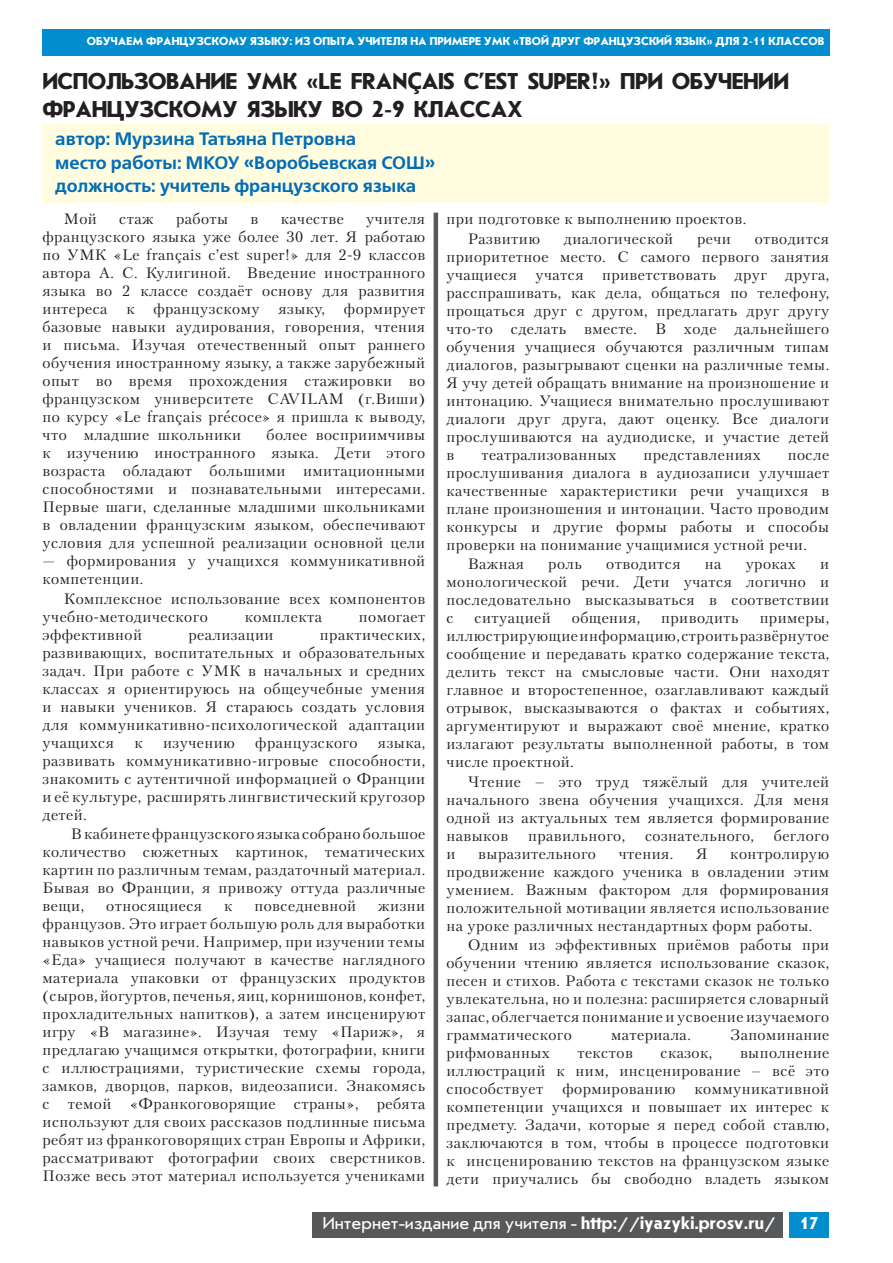
<style>
.page{position:relative;width:893px;height:1263px;background:#fff}
.page>*{position:absolute;margin:0;border:0;box-sizing:border-box;transform-origin:0 0}
.Заголовок{font:700 24px/28.5px "Journal Sans C";letter-spacing:-.025em;color:#231f20}
.Инфо_об_авторе{font:700 18px "Free Set C";color:#006cb7}
.t1{font:18px "Journal Sans C";color:#fff}
.t2{font:700 18px "Journal Sans C";color:#fff}
.Содержание_статья{font:15px/18px "Petersburg C San Pin";letter-spacing:.03em;color:#231f20;text-align:justify}
.t3{font:700 12px "Journal Sans C";color:#fff}
.s1{font-family:"Myanmar Text";font-size:23.4px}
.s2{font-family:"Petersburg A San Pin"}
.s3{font-weight:700}
</style>
<div class="page">
<div style="left:42px;top:30px;width:787px;height:26px;background:#028dce"></div>
<div style="left:789px;top:1212px;width:40px;height:25px;background:#028dce"></div>
<div style="left:312px;top:1212px;width:470px;height:25px;background:#57585a"></div>
<hr style="left:434px;top:213px;width:4px;height:973px;background:#57585a">
<div style="left:43px;top:125px;width:786px;height:78px;background:#fffce0"></div>
<p class="t3" style="left:87px;top:35px;width:739px">ОБУЧАЕМ ФРАНЦУЗСКОМУ ЯЗЫКУ: ИЗ ОПЫТА УЧИТЕЛЯ НА ПРИМЕРЕ УМК «ТВОЙ ДРУГ ФРАНЦУЗСКИЙ ЯЗЫК» ДЛЯ 2-11 КЛАССОВ</p>
<p class="Заголовок" style="left:43px;top:67px;width:748px">ИСПОЛЬЗОВАНИЕ УМК «LE FRAN<span class="s1">Ç</span>AIS C’EST SUPER!» ПРИ ОБУЧЕНИИ<br>ФРАНЦУЗСКОМУ ЯЗЫКУ ВО 2-9 КЛАССАХ</p>
<p class="Инфо_об_авторе" style="left:55px;top:128px;width:303px">автор: Мурзина Татьяна Петровна</p>
<p class="Инфо_об_авторе" style="left:55px;top:152px;width:382px">место работы: МКОУ «Воробьевская СОШ»</p>
<p class="Инфо_об_авторе" style="left:55px;top:175px;width:362px">должность: учитель французского языка</p>
<p class="Содержание_статья" style="left:64px;top:210px;width:35px">Мой</p>
<p class="Содержание_статья" style="left:119px;top:210px;width:36px">стаж</p>
<p class="Содержание_статья" style="left:176px;top:210px;width:54px">работы</p>
<p class="Содержание_статья" style="left:251px;top:210px;width:9px">в</p>
<p class="Содержание_статья" style="left:281px;top:210px;width:65px">качестве</p>
<p class="Содержание_статья" style="left:43px;top:210px;width:384px;text-indent:324px">учителя французского языка уже более 30 лет. Я работаю по УМК «Le fr<span class="s2">ançai</span>s c’est super!» для 2-9 классов автора А. С. Кулигиной. Введение иностранного языка во 2 классе создаёт основу для развития интереса</p>
<p class="Содержание_статья" style="left:43px;top:300px;width:384px;text-indent:301px">формирует базовые навыки аудирования, говорения, чтения и письма. Изучая отечественный опыт раннего обучения иностранному языку, а также зарубежный опыт во время прохождения стажировки во французском университете CAVILAM (г.Виши) по курсу «<span class="s2">Le français précoce</span>» я пришла к выводу, что младшие школьники</p>
<p class="Содержание_статья" style="left:126px;top:300px;width:10px">к</p>
<p class="Содержание_статья" style="left:153px;top:300px;width:108px">французскому</p>
<p class="Содержание_статья" style="left:279px;top:300px;width:48px">языку,</p>
<p class="Содержание_статья" style="left:43px;top:426px;width:384px;text-indent:224px">более восприимчивы к изучению иностранного языка. Дети этого возраста обладают большими имитационными способностями и познавательными интересами.<br>Первые шаги, сделанные младшими школьниками в овладении французским языком, обеспечивают условия для успешной реализации основной цели</p>
<p class="Содержание_статья" style="left:43px;top:552px;width:384px">— формирования у учащихся коммуникативной компетенции.</p>
<p class="Содержание_статья" style="left:43px;top:589px;width:384px;text-indent:21px">Комплексное использование всех компонентов учебно-методического</p>
<p class="Содержание_статья" style="left:245px;top:607px;width:79px">комплекта</p>
<p class="Содержание_статья" style="left:359px;top:607px;width:68px">помогает</p>
<p class="Содержание_статья" style="left:43px;top:625px;width:101px">эффективной</p>
<p class="Содержание_статья" style="left:188px;top:625px;width:87px">реализации</p>
<p class="Содержание_статья" style="left:43px;top:625px;width:384px;text-indent:277px">практических, развивающих, воспитательных и образовательных задач. При работе с УМК в начальных и средних классах я ориентируюсь на общеучебные умения и навыки учеников. Я стараюсь создать условия для коммуникативно-психологической адаптации учащихся</p>
<p class="Содержание_статья" style="left:134px;top:733px;width:10px">к</p>
<p class="Содержание_статья" style="left:163px;top:733px;width:73px">изучению</p>
<p class="Содержание_статья" style="left:255px;top:733px;width:104px">французского</p>
<p class="Содержание_статья" style="left:43px;top:733px;width:384px;text-indent:335px">языка, развивать коммуникативно-игровые способности, знакомить с аутентичной информацией о Франции и её культуре, расширять лингвистический кругозор детей.</p>
<p class="Содержание_статья" style="left:43px;top:825px;width:384px;text-indent:28px">В кабинете французского языка собрано большое количество сюжетных картинок, тематических картин по различным темам, раздаточный материал.<br>Бывая во Франции, я привожу оттуда различные вещи,</p>
<p class="Содержание_статья" style="left:106px;top:897px;width:97px">относящиеся</p>
<p class="Содержание_статья" style="left:224px;top:897px;width:10px">к</p>
<p class="Содержание_статья" style="left:255px;top:897px;width:103px">повседневной</p>
<p class="Содержание_статья" style="left:43px;top:897px;width:384px;text-indent:336px">жизни французов. Это играет большую роль для выработки навыков устной речи. Например, при изучении темы «Еда» учащиеся получают в качестве наглядного материала упаковки от французских продуктов (сыров, йогуртов, печенья, яиц, корнишонов, конфет, прохладительных напитков), а затем инсценируют игру «В магазине». Изучая тему «Париж», я предлагаю учащимся открытки, фотографии, книги с иллюстрациями, туристические схемы города, замков, дворцов, парков, видеозаписи. Знакомясь с темой «Франкоговорящие страны», ребята используют для своих рассказов подлинные письма ребят из франкоговорящих стран Европы и Африки, рассматривают фотографии своих сверстников.<br>Позже весь этот материал используется учениками</p>
<p class="Содержание_статья" style="left:446px;top:210px;width:301px">при подготовке к выполнению проектов.</p>
<p class="Содержание_статья" style="left:468px;top:229px;width:74px">Развитию</p>
<p class="Содержание_статья" style="left:564px;top:229px;width:111px">диалогической</p>
<p class="Содержание_статья" style="left:697px;top:229px;width:35px">речи</p>
<p class="Содержание_статья" style="left:446px;top:229px;width:384px;text-indent:308px">отводится приоритетное место. С самого первого занятия учащиеся учатся приветствовать друг друга, расспрашивать, как дела, общаться по телефону, прощаться друг с другом, предлагать друг другу что-то сделать вместе. В ходе дальнейшего обучения учащиеся обучаются различным типам диалогов, разыгрывают сценки на различные темы.<br>Я учу детей обращать внимание на произношение и интонацию. Учащиеся внимательно прослушивают диалоги друг друга, дают оценку. Все диалоги прослушиваются на аудиодиске, и участие детей в</p>
<p class="Содержание_статья" style="left:481px;top:445px;width:137px">театрализованных</p>
<p class="Содержание_статья" style="left:643px;top:445px;width:119px">представлениях</p>
<p class="Содержание_статья" style="left:446px;top:445px;width:384px;text-indent:341px">после прослушивания диалога в аудиозаписи улучшает качественные характеристики речи учащихся в плане произношения и интонации. Часто проводим конкурсы и другие формы работы и способы проверки на понимание учащимися устной речи.</p>
<p class="Содержание_статья" style="left:468px;top:555px;width:58px">Важная</p>
<p class="Содержание_статья" style="left:548px;top:555px;width:35px">роль</p>
<p class="Содержание_статья" style="left:606px;top:555px;width:76px">отводится</p>
<p class="Содержание_статья" style="left:705px;top:555px;width:18px">на</p>
<p class="Содержание_статья" style="left:746px;top:555px;width:52px">уроках</p>
<p class="Содержание_статья" style="left:446px;top:555px;width:384px;text-indent:374px">и монологической речи. Дети учатся логично и последовательно высказываться в соответствии с</p>
<p class="Содержание_статья" style="left:475px;top:609px;width:78px">ситуацией</p>
<p class="Содержание_статья" style="left:572px;top:609px;width:70px">общения,</p>
<p class="Содержание_статья" style="left:661px;top:609px;width:79px">приводить</p>
<p class="Содержание_статья" style="left:446px;top:609px;width:384px;text-indent:313px">примеры, иллюстрирующие информацию, строить развёрнутое сообщение и передавать кратко содержание текста, делить текст на смысловые части. Они находят главное и второстепенное, озаглавливают каждый отрывок, высказываются о фактах и событиях, аргументируют и выражают своё мнение, кратко излагают результаты выполненной работы, в том числе проектной.</p>
<p class="Содержание_статья" style="left:446px;top:772px;width:384px;text-indent:21px">Чтение – это труд тяжёлый для учителей начального звена обучения учащихся. Для меня одной из актуальных тем является формирование навыков</p>
<p class="Содержание_статья" style="left:528px;top:826px;width:99px">правильного,</p>
<p class="Содержание_статья" style="left:645px;top:826px;width:110px">сознательного,</p>
<p class="Содержание_статья" style="left:774px;top:826px;width:57px">беглого</p>
<p class="Содержание_статья" style="left:446px;top:844px;width:11px">и</p>
<p class="Содержание_статья" style="left:478px;top:844px;width:119px">выразительного</p>
<p class="Содержание_статья" style="left:619px;top:844px;width:56px">чтения.</p>
<p class="Содержание_статья" style="left:696px;top:844px;width:13px">Я</p>
<p class="Содержание_статья" style="left:446px;top:844px;width:384px;text-indent:284px">контролирую продвижение каждого ученика в овладении этим умением. Важным фактором для формирования положительной мотивации является использование на уроке различных нестандартных форм работы.</p>
<p class="Содержание_статья" style="left:446px;top:936px;width:384px;text-indent:21px">Одним из эффективных приёмов работы при обучении чтению является использование сказок, песен и стихов. Работа с текстами сказок не только увлекательна, но и полезна: расширяется словарный запас, облегчается понимание и усвоение изучаемого грамматического</p>
<p class="Содержание_статья" style="left:611px;top:1026px;width:81px">материала.</p>
<p class="Содержание_статья" style="left:730px;top:1026px;width:100px">Запоминание</p>
<p class="Содержание_статья" style="left:446px;top:1044px;width:105px">рифмованных</p>
<p class="Содержание_статья" style="left:577px;top:1044px;width:57px">текстов</p>
<p class="Содержание_статья" style="left:660px;top:1044px;width:53px">сказок,</p>
<p class="Содержание_статья" style="left:446px;top:1044px;width:384px;text-indent:293px">выполнение иллюстраций к ним, инсценирование – всё это способствует</p>
<p class="Содержание_статья" style="left:562px;top:1080px;width:114px">формированию</p>
<p class="Содержание_статья" style="left:446px;top:1080px;width:384px;text-indent:248px">коммуникативной компетенции учащихся и повышает их интерес к предмету. Задачи, которые я перед собой ставлю, заключаются в том, чтобы в процессе подготовки к инсценированию текстов на французском языке дети приучались бы свободно владеть языком</p>
<p class="t1" style="left:323px;top:1214px;width:454px">Интернет-издание для учителя - <span class="s3">http://iyazyki.prosv.ru/</span></p>
<p class="t2" style="left:800px;top:1213px;width:20px">17</p>
</div>
